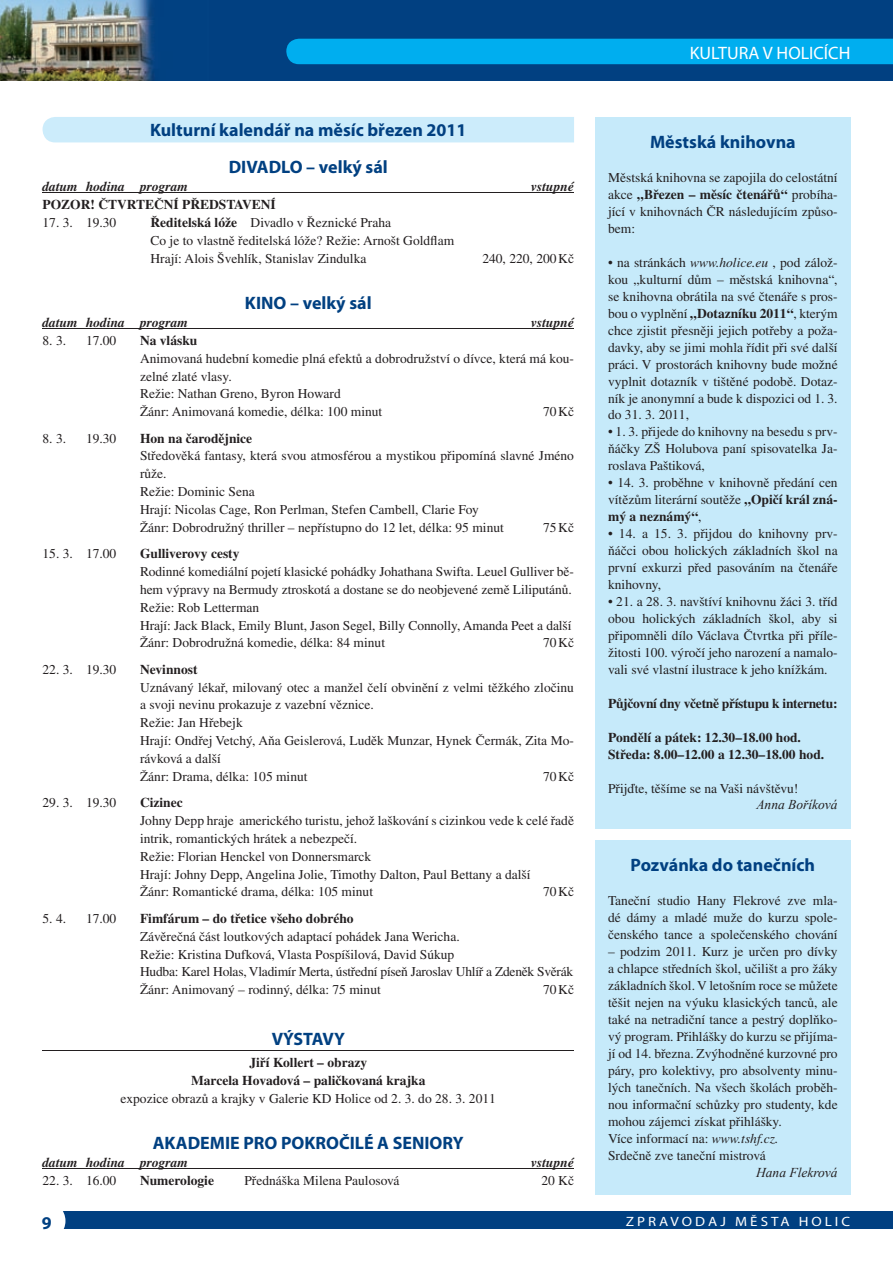
<style>
.page{position:relative;width:893px;height:1263px;background:#fff}
.page>*{position:absolute;margin:0;border:0;box-sizing:border-box;transform-origin:0 0}
.t1{font:700 18px/37px "Myriad Pro";color:#014081;text-align:center}
.t2{font:18px "Myriad Pro";color:#fff}
.t3{font:13.5px/17px "Times CE";color:#231f20}
.t4{font:700 13.5px/17px "Times CE";color:#231f20}
.t5{font:italic 700 13.5px "Times CE";color:#231f20}
.t6{font:700 13.5px "Times CE";letter-spacing:-.02em;color:#231f20}
.t7{font:italic 13.5px "Times New Roman";color:#231f20}
.t8{font:13.5px "Myriad Pro";letter-spacing:.2em;color:#fff;scale:1.11 1}
.s1{font-weight:700}
.s2{font-style:italic}
</style>
<div class="page">
<div style="left:0;top:0;width:893px;height:81px;background:#014081"></div>
<div style="left:286px;top:39px;width:607px;height:25px;background:#00aeef"></div>
<div style="left:58px;top:1212px;width:835px;height:17px;background:#014081"></div>
<div style="left:26px;top:1201px;width:39px;height:40px;background:#fff;border-radius:50%"></div>
<div style="left:595px;top:118px;width:255px;height:711px;background:#c6eafa"></div>
<div style="left:595px;top:841px;width:255px;height:354px;background:#c6eafa"></div>
<div style="left:43px;top:117px;width:531px;height:25px;background:#ccecfb"></div>
<hr style="left:43px;top:192px;width:531px;height:1px;background:#231f20">
<hr style="left:43px;top:328px;width:531px;height:1px;background:#231f20">
<hr style="left:43px;top:1168px;width:531px;height:1px;background:#231f20">
<hr style="left:43px;top:1050px;width:531px;height:1px;background:#231f20">
<img style="left:0;top:0;width:155px;height:81px">
<h1 class="t1" style="left:150px;top:111px;width:318px">Kulturní kalendář na měsíc březen 2011<br>DIVADLO – velký sál</h1>
<p class="t5" style="left:43px;top:179px;width:147px">datum hodina program</p>
<p class="t5" style="left:531px;top:179px;width:44px">vstupné</p>
<p class="t4" style="left:43px;top:196px;width:235px">POZOR! ČTVRTEČNÍ PŘEDSTAVENÍ</p>
<p class="t3" style="left:43px;top:214px;width:75px">17. 3. 19.30</p>
<p class="t3" style="left:151px;top:213px;width:305px;line-height:17.9px"><span class="s1">Ředitelská lóže</span> Divadlo v Řeznické Praha<br>Co je to vlastně ředitelská lóže? Režie: Arnošt Goldflam<br>Hrají: Alois Švehlík, Stanislav Zindulka</p>
<p class="t3" style="left:482px;top:249px;width:93px">240, 220, 200 Kč</p>
<h1 class="t1" style="left:245px;top:284px;width:128px">KINO – velký sál</h1>
<p class="t5" style="left:43px;top:315px;width:147px">datum hodina program</p>
<p class="t5" style="left:531px;top:315px;width:44px">vstupné</p>
<p class="t3" style="left:43px;top:332px;width:25px">8. 3.</p>
<p class="t3" style="left:86px;top:332px;width:32px">17.00</p>
<p class="t4" style="left:140px;top:332px;width:59px">Na vlásku</p>
<p class="t3" style="left:140px;top:349px;width:435px;line-height:17.9px">Animovaná hudební komedie plná efektů a dobrodružství o dívce, která má kou&shy;zelné zlaté vlasy.<br>Režie: Nathan Greno, Byron Howard<br>Žánr: Animovaná komedie, délka: 100 minut</p>
<p class="t3" style="left:543px;top:403px;width:32px">70 Kč</p>
<p class="t3" style="left:43px;top:429px;width:25px">8. 3.</p>
<p class="t3" style="left:86px;top:429px;width:32px">19.30</p>
<p class="t4" style="left:140px;top:429px;width:114px">Hon na čarodějnice</p>
<p class="t3" style="left:140px;top:447px;width:435px;line-height:17.9px">Středověká fantasy, která svou atmosférou a mystikou připomíná slavné Jméno růže.<br>Režie: Dominic Sena<br>Hrají: Nicolas Cage, Ron Perlman, Stefen Cambell, Clarie Foy<br>Žánr: Dobrodružný thriller – nepřístupno do 12 let, délka: 95 minut</p>
<p class="t3" style="left:543px;top:519px;width:32px">75 Kč</p>
<p class="t3" style="left:43px;top:545px;width:75px">15. 3. 17.00</p>
<p class="t4" style="left:140px;top:545px;width:101px">Gulliverovy cesty</p>
<p class="t3" style="left:140px;top:562px;width:435px;line-height:17.9px">Rodinné komediální pojetí klasické pohádky Johathana Swifta. Leuel Gulliver bě&shy;hem výpravy na Bermudy ztroskotá a dostane se do neobjevené země Liliputánů.<br>Režie: Rob Letterman<br>Hrají: Jack Black, Emily Blunt, Jason Segel, Billy Connolly, Amanda Peet a další Žánr: Dobrodružná komedie, délka: 84 minut</p>
<p class="t3" style="left:543px;top:634px;width:32px">70 Kč</p>
<p class="t3" style="left:43px;top:661px;width:75px">22. 3. 19.30</p>
<p class="t4" style="left:140px;top:661px;width:59px">Nevinnost</p>
<p class="t3" style="left:140px;top:678px;width:436px;line-height:17.9px">Uznávaný lékař, milovaný otec a manžel čelí obvinění z velmi těžkého zločinu a svoji nevinu prokazuje z vazební věznice.<br>Režie: Jan Hřebejk<br>Hrají: Ondřej Vetchý, Aňa Geislerová, Luděk Munzar, Hynek Čermák, Zita Mo&shy;rávková a další<br>Žánr: Drama, délka: 105 minut</p>
<p class="t3" style="left:543px;top:768px;width:32px">70 Kč</p>
<p class="t3" style="left:43px;top:794px;width:75px">29. 3. 19.30</p>
<p class="t4" style="left:140px;top:794px;width:44px">Cizinec</p>
<p class="t3" style="left:140px;top:811px;width:435px;line-height:17.9px">Johny Depp hraje amerického turistu, jehož laškování s cizinkou vede k celé řadě intrik, romantických hrátek a nebezpečí.<br>Režie: Florian Henckel von Donnersmarck<br>Hrají: Johny Depp, Angelina Jolie, Timothy Dalton, Paul Bettany a další<br>Žánr: Romantické drama, délka: 105 minut</p>
<p class="t3" style="left:543px;top:883px;width:32px">70 Kč</p>
<p class="t3" style="left:43px;top:910px;width:25px">5. 4.</p>
<p class="t3" style="left:86px;top:910px;width:32px">17.00</p>
<p class="t4" style="left:140px;top:910px;width:215px">Fimfárum – do třetice všeho dobrého</p>
<p class="t3" style="left:140px;top:927px;width:435px;line-height:17.9px">Závěrečná část loutkových adaptací pohádek Jana Wericha.<br>Režie: Kristina Dufková, Vlasta Pospíšilová, David Súkup<br>Hudba: Karel Holas, Vladimír Merta, ústřední píseň Jaroslav Uhlíř a Zdeněk Svěrák Žánr: Animovaný – rodinný, délka: 75 minut</p>
<p class="t3" style="left:543px;top:981px;width:32px">70 Kč</p>
<h1 class="t1" style="left:272px;top:1020px;width:75px">VÝSTAVY</h1>
<p class="t4" style="left:191px;top:1053px;width:236px;line-height:17.9px;text-align:center">Jiří Kollert – obrazy<br>Marcela Hovadová – paličkovaná krajka</p>
<p class="t3" style="left:121px;top:1090px;width:377px">expozice obrazů a krajky v Galerie KD Holice od 2. 3. do 28. 3. 2011</p>
<h1 class="t1" style="left:153px;top:1124px;width:312px">AKADEMIE PRO POKROČILÉ A SENIORY</h1>
<p class="t5" style="left:43px;top:1155px;width:147px">datum hodina program</p>
<p class="t5" style="left:531px;top:1155px;width:44px">vstupné</p>
<p class="t3" style="left:43px;top:1172px;width:75px">22. 3. 16.00</p>
<p class="t4" style="left:140px;top:1172px;width:75px">Numerologie</p>
<p class="t3" style="left:244px;top:1172px;width:157px">Přednáška Milena Paulosová</p>
<p class="t3" style="left:541px;top:1172px;width:34px">20 Kč</p>
<h1 class="t2" style="left:690px;top:42px;width:162px">KULTURA V HOLICÍCH</h1>
<h1 class="t1" style="left:650px;top:123px;width:147px">Městská knihovna</h1>
<p class="t3" style="left:608px;top:169px;width:231px;text-align:justify">Městská knihovna se zapojila do celostátní akce <span class="s1">„Březen – měsíc čtenářů“</span> probíha&shy;jící v knihovnách ČR následujícím způso&shy;bem:</p>
<p class="t3" style="left:608px;top:254px;width:231px;text-align:justify">• na stránkách <span class="s2">www.holice.eu</span> , pod zálož&shy;kou „kulturní dům – městská knihovna“, se knihovna obrátila na své čtenáře s pros&shy;bou o vyplnění <span class="s1">„Dotazníku 2011“</span>, kterým chce zjistit přesněji jejich potřeby a poža&shy;davky, aby se jimi mohla řídit při své další práci. V prostorách knihovny bude možné vyplnit dotazník v tištěné podobě. Dotaz&shy;ník je anonymní a bude k dispozici od 1. 3. do 31. 3. 2011,</p>
<p class="t3" style="left:608px;top:423px;width:231px;text-align:justify">• 1. 3. přijede do knihovny na besedu s prv&shy;ňáčky ZŠ Holubova paní spisovatelka Ja&shy;roslava Paštiková,</p>
<p class="t3" style="left:608px;top:474px;width:231px;text-align:justify">• 14. 3. proběhne v knihovně předání cen vítězům literární soutěže <span class="s1">„Opičí král zná&shy;mý a neznámý“</span>,</p>
<p class="t3" style="left:608px;top:525px;width:231px;text-align:justify">• 14. a 15. 3. přijdou do knihovny prv&shy;ňáčci obou holických základních škol na první exkurzi před pasováním na čtenáře knihovny,</p>
<p class="t3" style="left:608px;top:593px;width:231px;text-align:justify">• 21. a 28. 3. navštíví knihovnu žáci 3. tříd obou holických základních škol, aby si připomněli dílo Václava Čtvrtka při příle&shy;žitosti 100. výročí jeho narození a namalo&shy;vali své vlastní ilustrace k jeho knížkám.</p>
<p class="t6" style="left:608px;top:695px;width:231px">Půjčovní dny včetně přístupu k internetu:</p>
<p class="t4" style="left:608px;top:728px;width:218px">Pondělí a pátek: 12.30–18.00 hod.<br>Středa: 8.00–12.00 a 12.30–18.00 hod.</p>
<p class="t3" style="left:608px;top:779px;width:192px">Přijďte, těšíme se na Vaši návštěvu!</p>
<p class="t7" style="left:756px;top:796px;width:83px">Anna Boříková</p>
<h1 class="t1" style="left:631px;top:846px;width:186px">Pozvánka do tanečních</h1>
<p class="t3" style="left:608px;top:892px;width:231px;text-align:justify">Taneční studio Hany Flekrové zve mla&shy;dé dámy a mladé muže do kurzu spole&shy;čenského tance a společenského chování</p>
<p class="t3" style="left:608px;top:943px;width:231px">– podzim 2011. Kurz je určen pro dívky a chlapce středních škol, učilišt a pro žáky základních škol. V letošním roce se můžete těšit nejen na výuku klasických tanců, ale také na netradiční tance a pestrý doplňko&shy;vý program. Přihlášky do kurzu se přijíma&shy;jí od 14. března. Zvýhodněné kurzovné pro páry, pro kolektivy, pro absolventy minu&shy;lých tanečních. Na všech školách proběh&shy;nou informační schůzky pro studenty, kde mohou zájemci získat přihlášky.<br>Více informací na: <span class="s2">www.tshf.cz.<br></span>Srdečně zve taneční mistrová</p>
<p class="t7" style="left:756px;top:1163px;width:83px">Hana Flekrová</p>
<h1 class="t1" style="left:42px;top:1203px;width:11px">9</h1>
<p class="t8" style="left:626px;top:1213px;width:204px">ZPRAVODAJ MĚSTA HOLIC</p>
</div>
